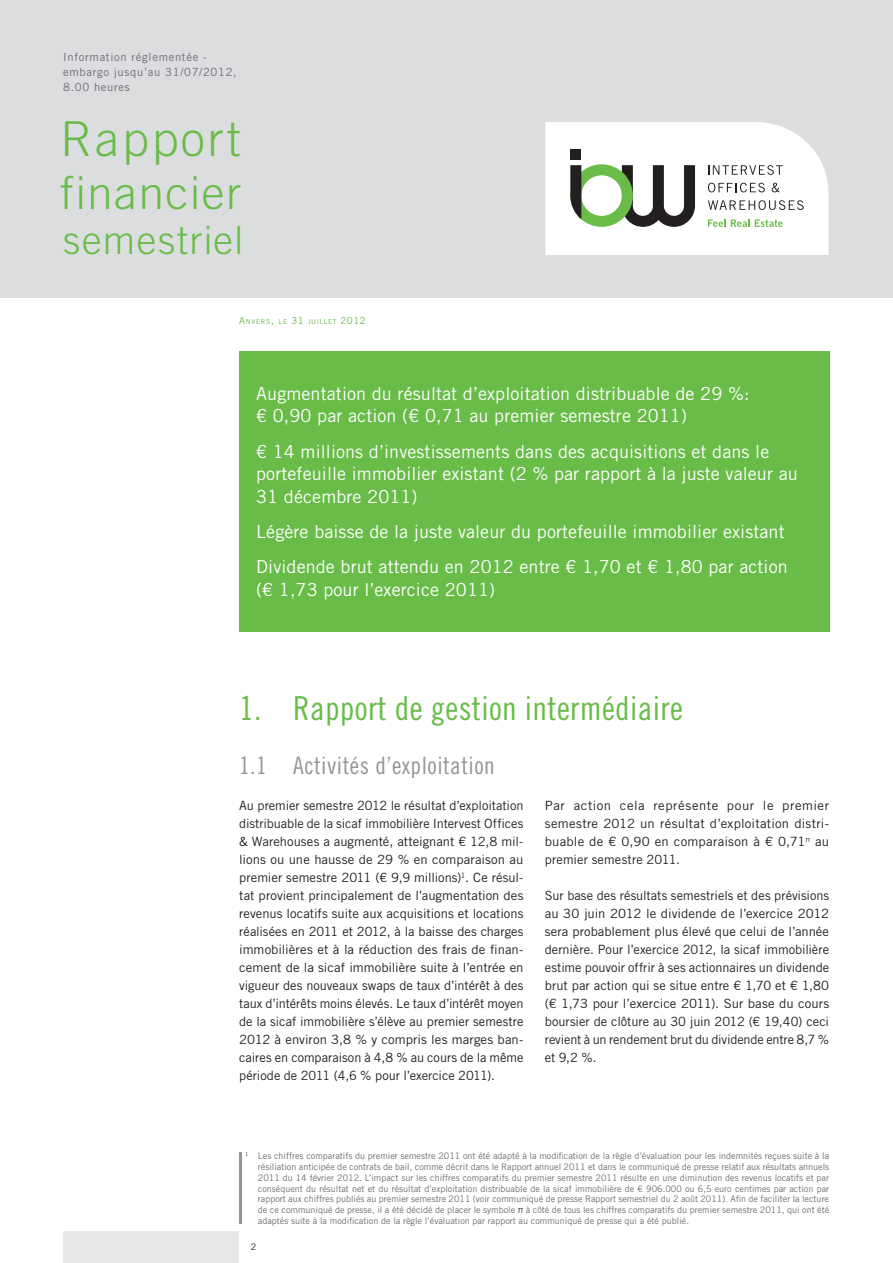
<style>
.page{position:relative;width:893px;height:1263px;background:#fff}
.page>*{position:absolute;margin:0;border:0;box-sizing:border-box;transform-origin:0 0}
.t1{font:300 48.15px "Trade Gothic LT Std";letter-spacing:.055em;color:#68bc47}
.t2{font:300 45.45px "Trade Gothic LT Std";letter-spacing:.035em;color:#68bc47}
.t3{font:300 39px "Trade Gothic LT Std";letter-spacing:.035em;color:#68bc47}
.A-T1{font:33px "Trade Gothic LT Std Cn 18";letter-spacing:.01em;color:#68bc47}
.A-T2{font:24px "Trade Gothic LT Std Cn 18";letter-spacing:.02em;color:#939598}
.t4{font:18px/22.5px "Trade Gothic LT Std";letter-spacing:.005em;color:#fff}
.A-bodytekst{font:12.75px/18px "Trade Gothic LT Std";color:#231f20;text-align:justify}
.t5{font:11.25px "Trade Gothic LT Std";letter-spacing:.06em;color:#6c6d70}
.A-Voetnoot{font:9px/10.8px "Trade Gothic LT Std";color:#6c6d70;text-align:justify}
.t6{font:9px "Trade Gothic LT Std";color:#231f20}
.t7{font:6.9px "Trade Gothic LT Std";letter-spacing:.07em;color:#68bc47}
.s1{font-size:9.75px}
.s2{color:#231f20}
</style>
<div class="page">
<div style="left:0;top:0;width:893px;height:298px;background:#dcdddf"></div>
<svg style="left:545px;top:122px;width:283px;height:133px;background:#e4e7e2"></svg>
<div style="left:64px;top:1231px;width:175px;height:32px;background:#e6e7e9"></div>
<div style="left:239px;top:351px;width:590px;height:280px;background:#68bc47"></div>
<hr style="left:239px;top:1153px;width:2px;height:71px;background:#939598">
<p class="t5" style="left:63px;top:50px;width:145px">Information réglementée -</p>
<p class="t5" style="left:63px;top:65px;width:175px">embargo jusqu’au 31/07/2012,</p>
<p class="t5" style="left:63px;top:80px;width:68px">8.00 heures</p>
<p class="t1" style="left:61px;top:111px;width:182px">Rapport</p>
<p class="t2" style="left:61px;top:166px;width:182px">financier</p>
<p class="t3" style="left:63px;top:217px;width:181px">semestriel</p>
<p class="t7" style="left:239px;top:317px;width:128px"><span class="s1">A</span>NVERS<span class="s1">,</span> LE <span class="s1">31</span> JUILLET <span class="s1">2012</span></p>
<p class="t4" style="left:256px;top:382px;width:495px">Augmentation du résultat d’exploitation distribuable de 29 %: € 0,90 par action (€ 0,71 au premier semestre 2011)</p>
<p class="t4" style="left:256px;top:440px;width:543px">€ 14 millions d’investissements dans des acquisitions et dans le portefeuille immobilier existant (2 % par rapport à la juste valeur au<br>31 décembre 2011)</p>
<p class="t4" style="left:256px;top:520px;width:530px">Légère baisse de la juste valeur du portefeuille immobilier existant</p>
<p class="t4" style="left:256px;top:555px;width:533px">Dividende brut attendu en 2012 entre € 1,70 et € 1,80 par action (€ 1,73 pour l’exercice 2011)</p>
<p class="A-T1" style="left:239px;top:689px;width:445px">1. Rapport de gestion intermédiaire</p>
<p class="A-T2" style="left:239px;top:751px;width:257px">1.1 Activités d’exploitation</p>
<p class="A-bodytekst" style="left:239px;top:796px;width:286px">Au premier semestre 2012 le résultat d’exploitation distribuable de la sicaf immobilière Intervest Offices &amp; Warehouses a augmenté, atteignant € 12,8 mil&shy;lions ou une hausse de 29 % en comparaison au premier semestre 2011 (€ 9,9 millions)<sup>1</sup>. Ce résul&shy;tat provient principalement de l’augmentation des revenus locatifs suite aux acquisitions et locations réalisées en 2011 et 2012, à la baisse des charges immobilières et à la réduction des frais de finan&shy;cement de la sicaf immobilière suite à l’entrée en vigueur des nouveaux swaps de taux d’intérêt à des taux d’intérêts moins élevés. Le taux d’intérêt moyen de la sicaf immobilière s’élève au premier semestre 2012 à environ 3,8 % y compris les marges ban&shy;caires en comparaison à 4,8 % au cours de la même période de 2011 (4,6 % pour l’exercice 2011).</p>
<p class="A-bodytekst" style="left:545px;top:796px;width:286px">Par action cela représente pour le premier semestre 2012 un résultat d’exploitation distri&shy;buable de € 0,90 en comparaison à € 0,71<sup>π</sup> au premier semestre 2011.</p>
<p class="A-bodytekst" style="left:545px;top:886px;width:286px">Sur base des résultats semestriels et des prévisions au 30 juin 2012 le dividende de l’exercice 2012 sera probablement plus élevé que celui de l’année dernière. Pour l’exercice 2012, la sicaf immobilière estime pouvoir offrir à ses actionnaires un dividende brut par action qui se situe entre € 1,70 et € 1,80 (€ 1,73 pour l’exercice 2011). Sur base du cours boursier de clôture au 30 juin 2012 (€ 19,40) ceci revient à un rendement brut du dividende entre 8,7 % et 9,2 %.</p>
<p class="A-Voetnoot" style="left:258px;top:1150px;width:573px;text-indent:-13px"><sup>1</sup> Les chiffres comparatifs du premier semestre 2011 ont été adapté à la modification de la règle d’évaluation pour les indemnités reçues suite à la résiliation anticipée de contrats de bail, comme décrit dans le Rapport annuel 2011 et dans le communiqué de presse relatif aux résultats annuels 2011 du 14 février 2012. L’impact sur les chiffres comparatifs du premier semestre 2011 résulte en une diminution des revenus locatifs et par conséquent du résultat net et du résultat d’exploitation distribuable de la sicaf immobilière de € 906.000 ou 6,5 euro centimes par action par rapport aux chiffres publiés au premier semestre 2011 (voir communiqué de presse Rapport semestriel du 2 août 2011). Afin de faciliter la lecture de ce communiqué de presse, il a été décidé de placer le symbole <span class="s2">π</span> à côté de tous les chiffres comparatifs du premier semestre 2011, qui ont été adaptés suite à la modification de la règle l’évaluation par rapport au communiqué de presse qui a été publié.</p>
<p class="t6" style="left:251px;top:1241px;width:7px">2</p>
</div>
